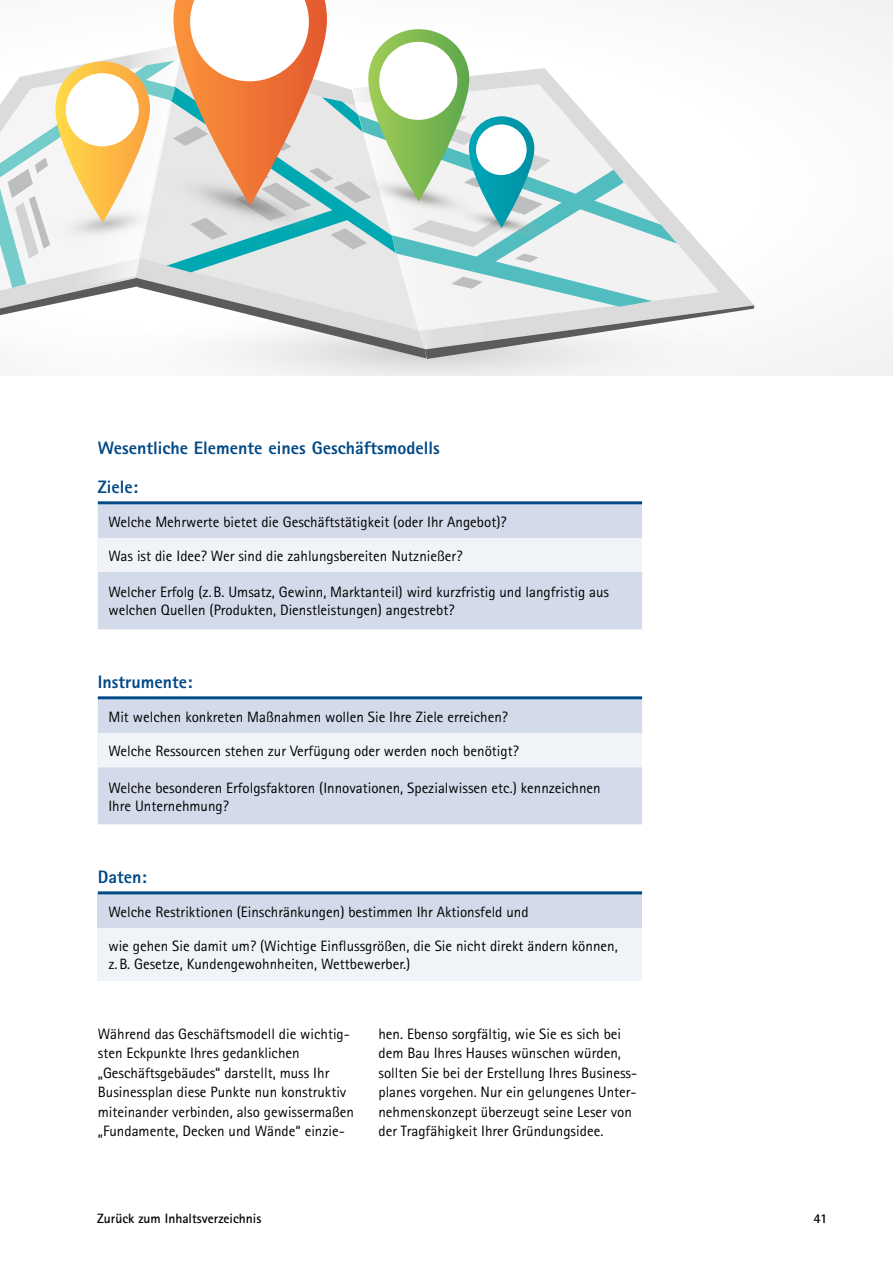
<style>
.page{position:relative;width:893px;height:1263px;background:#fff}
.page>*{position:absolute;margin:0;border:0;box-sizing:border-box;transform-origin:0 0}
.t1{font:800 18px/39px "Rotis Sans Serif";color:#004986}
.t2{font:15px/19.5px "Rotis Sans Serif";color:#000}
.t3{font:700 13.5px "Rotis Sans Serif";color:#000}
</style>
<div class="page">
<div style="left:98px;top:894px;width:544px;height:34px;background:#d3dbea"></div>
<div style="left:98px;top:928px;width:544px;height:52px;background:#f0f3f8"></div>
<div style="left:98px;top:699px;width:544px;height:125px;background:#d3dbea"></div>
<div style="left:98px;top:733px;width:544px;height:34px;background:#f0f3f8"></div>
<div style="left:98px;top:504px;width:544px;height:125px;background:#d3dbea"></div>
<div style="left:98px;top:538px;width:544px;height:34px;background:#f0f3f8"></div>
<svg style="left:754px;top:0;width:139px;height:376px"></svg>
<div style="left:0;top:319px;width:68px;height:57px;background:#f8f8f8"></div>
<svg style="left:231px;top:302px;width:532px;height:74px"></svg>
<svg style="left:0;top:0;width:754px;height:359px"></svg>
<div style="left:476px;top:124px;width:51px;height:51px;background:#fff;border-radius:50%"></div>
<hr style="left:98px;top:501px;width:544px;height:3px;background:#004986">
<hr style="left:98px;top:696px;width:544px;height:3px;background:#004986">
<hr style="left:98px;top:891px;width:544px;height:3px;background:#004986">
<p class="t1" style="left:98px;top:428px;width:343px">Wesentliche Elemente eines Geschäftsmodells<br>Ziele:</p>
<p class="t2" style="left:108px;top:512px;width:400px">Welche Mehrwerte bietet die Geschäftstätigkeit (oder Ihr Angebot)?</p>
<p class="t2" style="left:108px;top:546px;width:355px">Was ist die Idee? Wer sind die zahlungsbereiten Nutznießer?</p>
<p class="t2" style="left:108px;top:583px;width:502px;line-height:18px">Welcher Erfolg (z.B. Umsatz, Gewinn, Marktanteil) wird kurzfristig und langfristig aus welchen Quellen (Produkten, Dienstleistungen) angestrebt?</p>
<p class="t1" style="left:98px;top:662px;width:96px">Instrumente:</p>
<p class="t2" style="left:108px;top:707px;width:401px">Mit welchen konkreten Maßnahmen wollen Sie Ihre Ziele erreichen?</p>
<p class="t2" style="left:108px;top:741px;width:412px">Welche Ressourcen stehen zur Verfügung oder werden noch benötigt?</p>
<p class="t2" style="left:108px;top:778px;width:494px;line-height:18px">Welche besonderen Erfolgsfaktoren (Innovationen, Spezialwissen etc.) kennzeichnen<br>Ihre Unternehmung?</p>
<p class="t1" style="left:98px;top:857px;width:50px">Daten:</p>
<p class="t2" style="left:108px;top:902px;width:422px">Welche Restriktionen (Einschränkungen) bestimmen Ihr Aktionsfeld und</p>
<p class="t2" style="left:108px;top:937px;width:511px;line-height:18px">wie gehen Sie damit um? (Wichtige Einflussgrößen, die Sie nicht direkt ändern können, z.B. Gesetze, Kundengewohnheiten, Wettbewerber.)</p>
<p class="t2" style="left:98px;top:1024px;width:258px">Während das Geschäftsmodell die wichtig&shy;sten Eckpunkte Ihres gedanklichen „Geschäftsgebäudes“ darstellt, muss Ihr Businessplan diese Punkte nun konstruktiv miteinander verbinden, also gewissermaßen „Fundamente, Decken und Wände“ einzie-</p>
<p class="t2" style="left:378px;top:1024px;width:260px">hen. Ebenso sorgfältig, wie Sie es sich bei dem Bau Ihres Hauses wünschen würden, sollten Sie bei der Erstellung Ihres Business&shy;planes vorgehen. Nur ein gelungenes Unter&shy;nehmenskonzept überzeugt seine Leser von der Tragfähigkeit Ihrer Gründungsidee.</p>
<p class="t3" style="left:97px;top:1210px;width:166px">Zurück zum Inhaltsverzeichnis</p>
<p class="t3" style="left:813px;top:1210px;width:15px">41</p>
</div>
